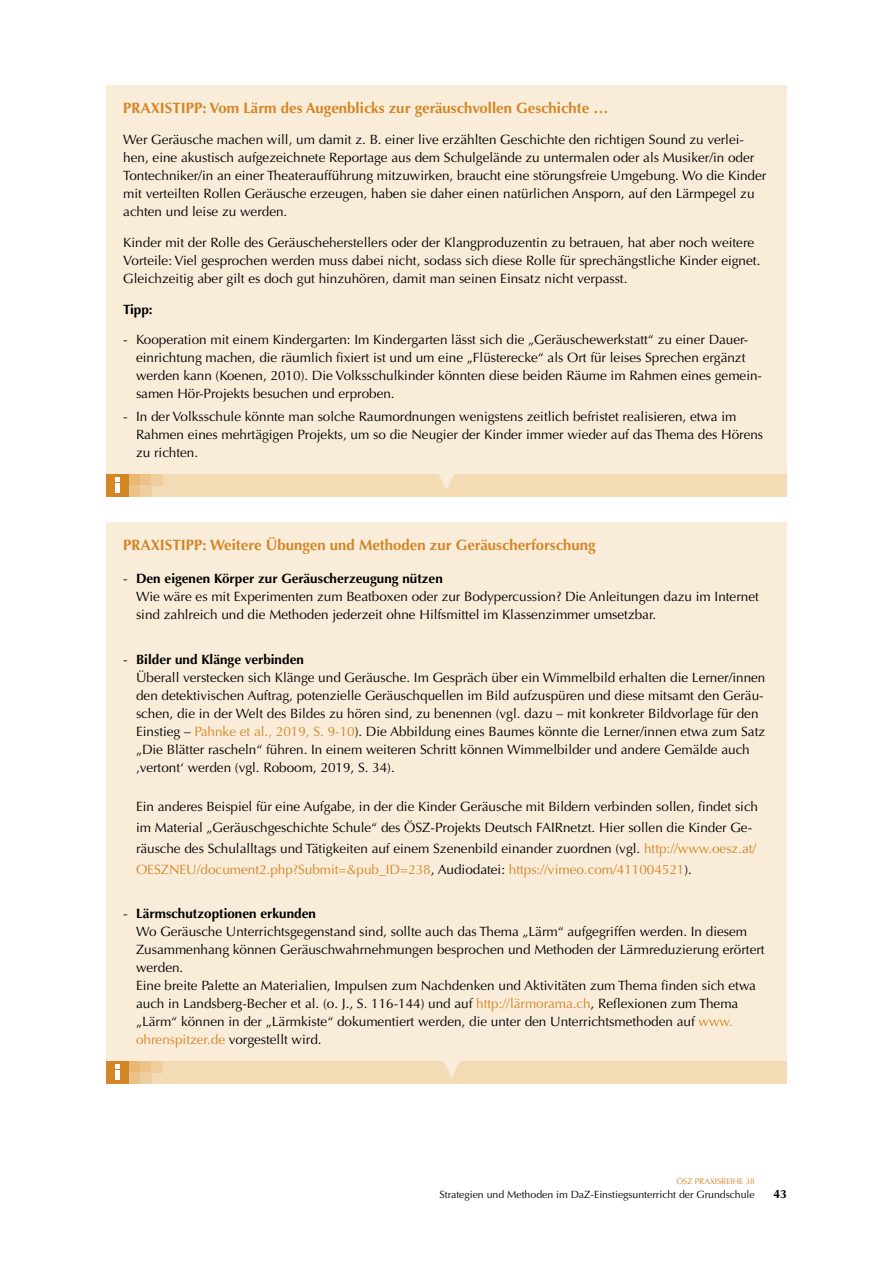
<style>
.page{position:relative;width:893px;height:1263px;background:#fff}
.page>*{position:absolute;margin:0;border:0;box-sizing:border-box;transform-origin:0 0}
.t1{font:700 15px "Optima LTCYR";color:#d48625}
.t2{font:13.5px/18px "Optima LTCYR";color:#000}
.t3{font:700 13.5px "Optima LTCYR";color:#000}
.t4{font:700 12px "Optima LTCYR";color:#000}
.t5{font:10.5px "Optima LTCYR";color:#000}
.t6{font:8.25px "Optima LTCYR";color:#d48625}
.s1{font-weight:700}
.s2{color:#d48625}
</style>
<div class="page">
<div style="left:106px;top:85px;width:681px;height:389px;background:#f9edda"></div>
<div style="left:129px;top:474px;width:658px;height:23px;background:#f3dbb5"></div>
<div style="left:129px;top:474px;width:11px;height:11px;background:#e7b773"></div>
<div style="left:129px;top:485px;width:11px;height:12px;background:#ebc388"></div>
<div style="left:140px;top:474px;width:11px;height:11px;background:#ebc388"></div>
<div style="left:106px;top:474px;width:23px;height:23px;background:#d48625"></div>
<div style="left:115px;top:483px;width:5px;height:10px;background:#fff"></div>
<svg style="left:115px;top:478px;width:5px;height:4px"></svg>
<div style="left:151px;top:474px;width:11px;height:11px;background:#efcf9f"></div>
<div style="left:140px;top:485px;width:11px;height:12px;background:#efcf9f"></div>
<svg style="left:439px;top:474px;width:15px;height:16px"></svg>
<div style="left:106px;top:522px;width:681px;height:539px;background:#f9edda"></div>
<div style="left:129px;top:1061px;width:658px;height:22px;background:#f3dbb5"></div>
<div style="left:129px;top:1061px;width:11px;height:11px;background:#e7b773"></div>
<div style="left:129px;top:1072px;width:11px;height:11px;background:#ebc388"></div>
<div style="left:140px;top:1061px;width:11px;height:11px;background:#ebc388"></div>
<div style="left:106px;top:1061px;width:23px;height:22px;background:#d48625"></div>
<div style="left:115px;top:1070px;width:5px;height:10px;background:#fff"></div>
<svg style="left:115px;top:1065px;width:5px;height:4px"></svg>
<div style="left:151px;top:1061px;width:11px;height:11px;background:#efcf9f"></div>
<div style="left:140px;top:1072px;width:11px;height:11px;background:#efcf9f"></div>
<svg style="left:443px;top:1061px;width:17px;height:17px"></svg>
<p class="t1" style="left:123px;top:99px;width:487px">PRAXISTIPP: Vom Lärm des Augenblicks zur geräuschvollen Geschichte …</p>
<p class="t2" style="left:123px;top:131px;width:645px">Wer Geräusche machen will, um damit z. B. einer live erzählten Geschichte den richtigen Sound zu verlei&shy;hen, eine akustisch aufgezeichnete Reportage aus dem Schulgelände zu untermalen oder als Musiker/in oder Tontechniker/in an einer Theateraufführung mitzuwirken, braucht eine störungsfreie Umgebung. Wo die Kinder mit verteilten Rollen Geräusche erzeugen, haben sie daher einen natürlichen Ansporn, auf den Lärmpegel zu achten und leise zu werden.</p>
<p class="t2" style="left:123px;top:233px;width:639px">Kinder mit der Rolle des Geräuscheherstellers oder der Klangproduzentin zu betrauen, hat aber noch weitere<br>Vorteile: Viel gesprochen werden muss dabei nicht, sodass sich diese Rolle für sprechängstliche Kinder eignet.<br>Gleichzeitig aber gilt es doch gut hinzuhören, damit man seinen Einsatz nicht verpasst.</p>
<p class="t3" style="left:123px;top:300px;width:31px">Tipp:</p>
<p class="t2" style="left:136px;top:331px;width:628px;text-indent:-13px">- Kooperation mit einem Kindergarten: Im Kindergarten lässt sich die „Geräuschewerkstatt“ zu einer Dauer&shy;einrichtung machen, die räumlich fixiert ist und um eine „Flüsterecke“ als Ort für leises Sprechen ergänzt werden kann (Koenen, 2010). Die Volksschulkinder könnten diese beiden Räume im Rahmen eines gemein&shy;samen Hör-Projekts besuchen und erproben.</p>
<p class="t2" style="left:136px;top:407px;width:629px;text-indent:-13px">- In der Volksschule könnte man solche Raumordnungen wenigstens zeitlich befristet realisieren, etwa im<br>Rahmen eines mehrtägigen Projekts, um so die Neugier der Kinder immer wieder auf das Thema des Hörens zu richten.</p>
<p class="t1" style="left:123px;top:535px;width:474px">PRAXISTIPP: Weitere Übungen und Methoden zur Geräuscherforschung</p>
<p class="t2" style="left:136px;top:570px;width:624px;text-indent:-13px">- <span class="s1">Den eigenen Körper zur Geräuscherzeugung nützen<br></span>Wie wäre es mit Experimenten zum Beatboxen oder zur Bodypercussion? Die Anleitungen dazu im Internet sind zahlreich und die Methoden jederzeit ohne Hilfsmittel im Klassenzimmer umsetzbar.</p>
<p class="t2" style="left:136px;top:650px;width:631px;text-indent:-13px">- <span class="s1">Bilder und Klänge verbinden<br></span>Überall verstecken sich Klänge und Geräusche. Im Gespräch über ein Wimmelbild erhalten die Lerner/innen den detektivischen Auftrag, potenzielle Geräuschquellen im Bild aufzuspüren und diese mitsamt den Geräu&shy;schen, die in der Welt des Bildes zu hören sind, zu benennen (vgl. dazu – mit konkreter Bildvorlage für den Einstieg – <span class="s2">Pahnke et al., 2019, S. 9-10</span>). Die Abbildung eines Baumes könnte die Lerner/innen etwa zum Satz „Die Blätter rascheln“ führen. In einem weiteren Schritt können Wimmelbilder und andere Gemälde auch ‚vertont‘ werden (vgl. Roboom, 2019, S. 34).</p>
<p class="t2" style="left:136px;top:796px;width:623px;line-height:21px">Ein anderes Beispiel für eine Aufgabe, in der die Kinder Geräusche mit Bildern verbinden sollen, findet sich im Material „Geräuschgeschichte Schule“ des ÖSZ-Projekts Deutsch FAIRnetzt. Hier sollen die Kinder Ge&shy;räusche des Schulalltags und Tätigkeiten auf einem Szenenbild einander zuordnen (vgl. <span class="s2">http://www.oesz.at/ OESZNEU/document2.php?Submit=&amp;pub_ID=238</span>, Audiodatei: <span class="s2">https://vimeo.com/411004521</span>).</p>
<p class="t2" style="left:136px;top:905px;width:630px;text-indent:-13px">- <span class="s1">Lärmschutzoptionen erkunden<br></span>Wo Geräusche Unterrichtsgegenstand sind, sollte auch das Thema „Lärm“ aufgegriffen werden. In diesem Zusammenhang können Geräuschwahrnehmungen besprochen und Methoden der Lärmreduzierung erörtert werden.<br>Eine breite Palette an Materialien, Impulsen zum Nachdenken und Aktivitäten zum Thema finden sich etwa auch in Landsberg-Becher et al. (o. J., S. 116-144) und auf <span class="s2">http://lärmorama.ch</span>, Reflexionen zum Thema „Lärm“ können in der „Lärmkiste“ dokumentiert werden, die unter den Unterrichtsmethoden auf <span class="s2">www. ohrenspitzer.de</span> vorgestellt wird.</p>
<p class="t6" style="left:676px;top:1176px;width:80px">ÖSZ PRAXISREIHE 38</p>
<p class="t5" style="left:440px;top:1187px;width:317px">Strategien und Methoden im DaZ-Einstiegsunterricht der Grundschule</p>
<p class="t4" style="left:773px;top:1186px;width:15px">43</p>
</div>
